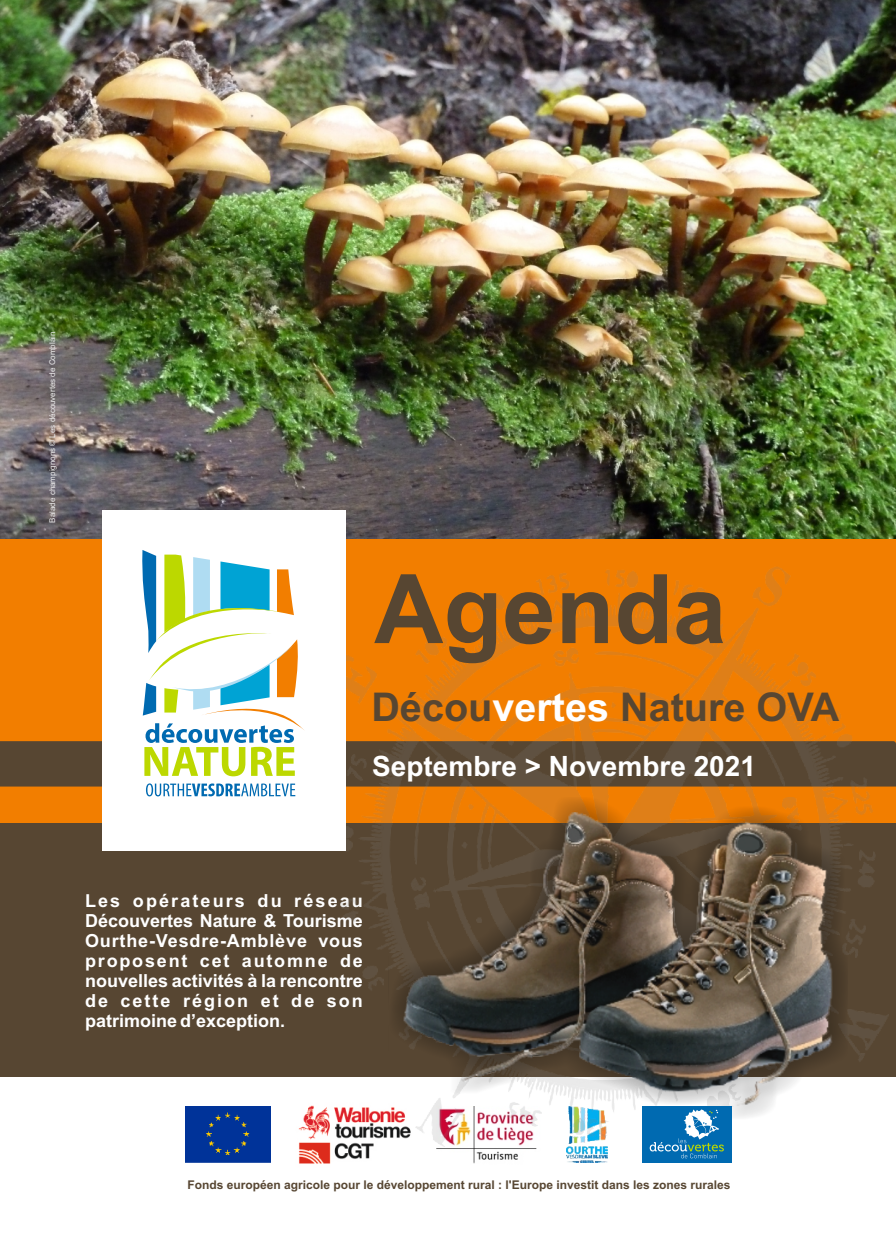
<style>
.page{position:relative;width:896px;height:1248px;background:#fff}
.page>*{position:absolute;margin:0;border:0;box-sizing:border-box;transform-origin:0 0}
.t1{font:700 96px "Arial";color:#574632}
.t2{font:700 39.6px "Arial";color:#574632}
.t3{font:700 28px "Arial";color:#fff}
.t4{font:700 18px/20.2px "Arial";color:#fff;text-align:justify}
.t5{font:700 12px "Arial";color:#574632}
.t6{font:8px "Arial";color:#ececec}
.s1{color:#fff}
</style>
<div class="page">
<img style="left:0;top:0;width:896px;height:539px">
<div style="left:0;top:553px;width:896px;height:694px;background:#574632"></div>
<div style="left:0;top:539px;width:896px;height:283px;background:#f27e00"></div>
<div style="left:0;top:1077px;width:896px;height:170px;background:#fff"></div>
<div style="left:185px;top:1106px;width:85px;height:56px;background:#039"></div>
<img style="left:298px;top:1105px;width:76px;height:59px">
<img style="left:436px;top:1146px;width:101px;height:18px">
<img style="left:567px;top:1146px;width:40px;height:16px">
<img style="left:329px;top:796px;width:559px;height:350px">
<div style="left:389px;top:797px;width:458px;height:323px;background:#151616;opacity:.39"></div>
<img style="left:403px;top:812px;width:430px;height:293px">
<div style="left:642px;top:1106px;width:90px;height:56px;background:#006ab1"></div>
<svg style="left:650px;top:1109px;width:74px;height:49px"></svg>
<div style="left:102px;top:510px;width:244px;height:340px;background:#fff"></div>
<svg style="left:0;top:550px;width:896px;height:246px"></svg>
<p class="t6" style="left:49px;top:522px;width:192px;rotate:-90deg">Balade champignons © Les découvertes de Comblain</p>
<h1 class="t1" style="left:374px;top:573px;width:354px">Agenda</h1>
<h2 class="t2" style="left:371px;top:692px;width:469px">Décou<span class="s1">vertes</span> Nature OVA</h2>
<h3 class="t3" style="left:372px;top:755px;width:385px">Septembre &gt; Novembre 2021</h3>
<p class="t4" style="left:85px;top:891px;width:279px">Les opérateurs du réseau Découvertes Nature &amp; Tourisme Ourthe-Vesdre-Amblève vous proposent cet automne de nouvelles activités à la rencontre de cette région et de son patrimoine d’exception.</p>
<p class="t5" style="left:187px;top:1179px;width:544px">Fonds européen agricole pour le développement rural : l'Europe investit dans les zones rurales</p>
</div>
